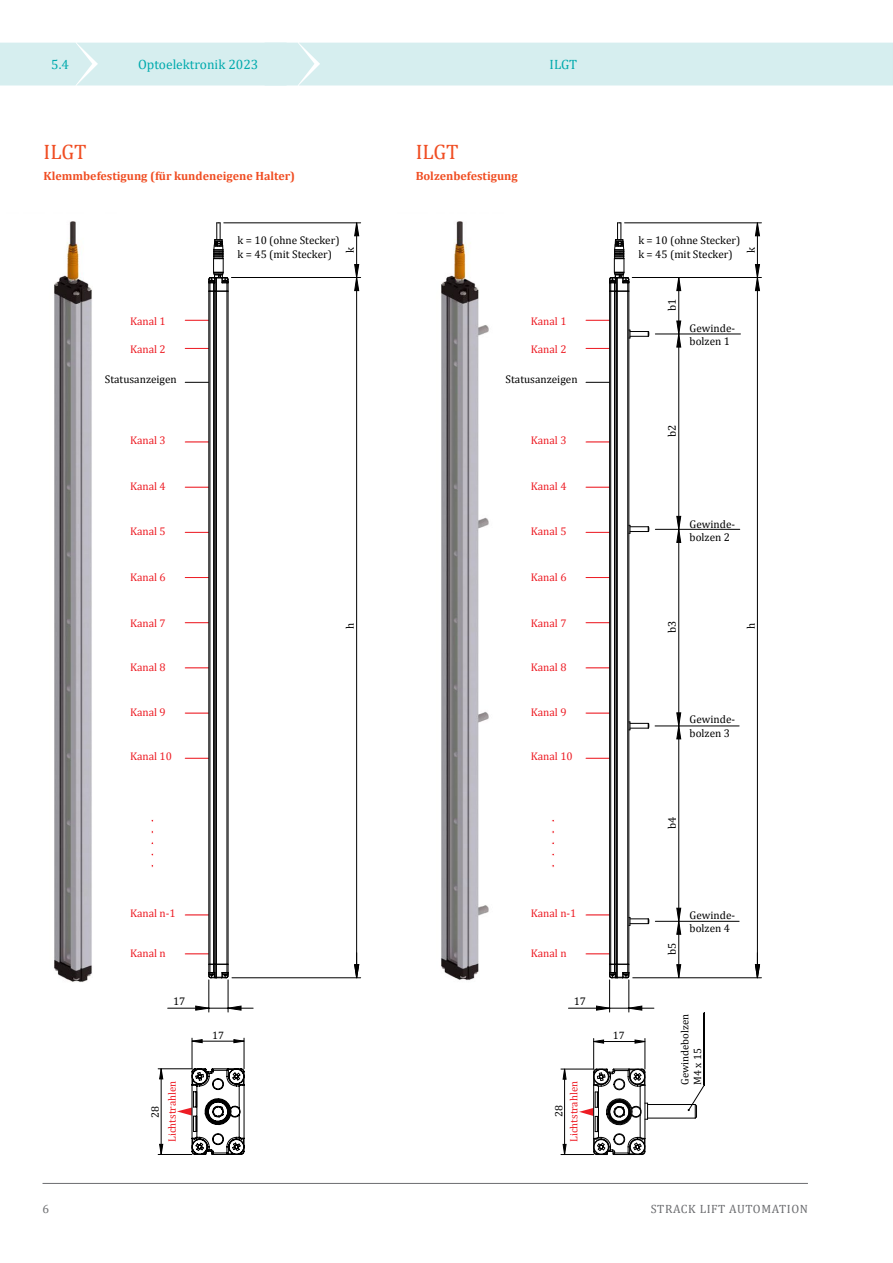
<style>
.page{position:relative;width:893px;height:1263px;background:#fff}
.page>*{position:absolute;margin:0;border:0;box-sizing:border-box;transform-origin:0 0}
.t1{font:21px "Cambria";letter-spacing:-.01em;color:#f04d22}
.t2{font:13.5px "Cambria";color:#00aaad}
.t3{font:700 12px "Cambria";color:#f04d22}
.t4{font:12px "Cambria";letter-spacing:.05em;color:#6c6d70}
.t5{font:11.1px/13.4px "Cambria";color:#000}
.t6{font:11.1px "Cambria";color:#ed1c24}
.t7{font:10.8px "Cambria";color:#ed1c24}
.t8{font:10.8px "Cambria";color:#000}
.t9{font:10.65px/12.8px "Cambria";color:#000}
.t10{font:10.65px "Cambria";color:#ed1c24}
</style>
<div class="page">
<svg style="left:586px;top:320px;width:23px;height:1px"></svg>
<svg style="left:586px;top:382px;width:23px;height:1px"></svg>
<svg style="left:586px;top:953px;width:23px;height:1px"></svg>
<svg style="left:586px;top:915px;width:23px;height:1px"></svg>
<svg style="left:586px;top:758px;width:23px;height:1px"></svg>
<svg style="left:586px;top:713px;width:23px;height:1px"></svg>
<svg style="left:586px;top:667px;width:23px;height:1px"></svg>
<svg style="left:586px;top:622px;width:23px;height:1px"></svg>
<svg style="left:586px;top:577px;width:23px;height:1px"></svg>
<svg style="left:586px;top:532px;width:23px;height:1px"></svg>
<svg style="left:586px;top:487px;width:23px;height:1px"></svg>
<svg style="left:586px;top:442px;width:23px;height:1px"></svg>
<svg style="left:586px;top:348px;width:23px;height:1px"></svg>
<hr style="left:609px;top:980px;width:1px;height:32px;background:#000">
<hr style="left:628px;top:980px;width:1px;height:32px;background:#000">
<hr style="left:568px;top:1008px;width:42px;height:1px;background:#000">
<hr style="left:625px;top:222px;width:136px;height:1px;background:#000">
<hr style="left:633px;top:977px;width:128px;height:1px;background:#000">
<hr style="left:632px;top:277px;width:129px;height:1px;background:#000">
<hr style="left:655px;top:921px;width:84px;height:1px;background:#000">
<hr style="left:655px;top:334px;width:85px;height:1px;background:#000">
<hr style="left:655px;top:529px;width:85px;height:1px;background:#000">
<hr style="left:655px;top:726px;width:84px;height:1px;background:#000">
<hr style="left:678px;top:921px;width:1px;height:57px;background:#000">
<svg style="left:596px;top:1005px;width:58px;height:6px"></svg>
<svg style="left:755px;top:222px;width:5px;height:756px"></svg>
<svg style="left:676px;top:964px;width:5px;height:14px"></svg>
<svg style="left:676px;top:278px;width:5px;height:657px"></svg>
<hr style="left:628px;top:291px;width:1px;height:673px;background:#000">
<hr style="left:609px;top:291px;width:1px;height:673px;background:#000">
<hr style="left:627px;top:291px;width:1px;height:673px;background:#000">
<hr style="left:617px;top:291px;width:1px;height:673px;background:#000">
<hr style="left:616px;top:291px;width:1px;height:673px;background:#000">
<hr style="left:610px;top:291px;width:1px;height:673px;background:#000">
<hr style="left:614px;top:291px;width:1px;height:673px;background:#000">
<svg style="left:609px;top:964px;width:21px;height:16px"></svg>
<svg style="left:609px;top:222px;width:21px;height:70px"></svg>
<svg style="left:629px;top:330px;width:20px;height:8px"></svg>
<svg style="left:629px;top:525px;width:20px;height:9px"></svg>
<svg style="left:629px;top:721px;width:20px;height:9px"></svg>
<svg style="left:629px;top:917px;width:20px;height:9px"></svg>
<img style="left:441px;top:221px;width:48px;height:759px">
<hr style="left:704px;top:1013px;width:1px;height:72px;background:#000">
<hr style="left:594px;top:1041px;width:51px;height:1px;background:#000">
<hr style="left:645px;top:1038px;width:1px;height:31px;background:#000">
<hr style="left:593px;top:1038px;width:1px;height:31px;background:#000">
<hr style="left:564px;top:1069px;width:1px;height:85px;background:#000">
<hr style="left:561px;top:1069px;width:33px;height:1px;background:#000">
<hr style="left:561px;top:1154px;width:33px;height:1px;background:#000">
<svg style="left:634px;top:1039px;width:12px;height:5px"></svg>
<svg style="left:593px;top:1039px;width:11px;height:5px"></svg>
<svg style="left:562px;top:1068px;width:5px;height:12px"></svg>
<svg style="left:562px;top:1144px;width:5px;height:10px"></svg>
<hr style="left:648px;top:1104px;width:47px;height:1px;background:#000">
<hr style="left:648px;top:1118px;width:47px;height:1px;background:#000">
<svg style="left:688px;top:1084px;width:17px;height:35px"></svg>
<svg style="left:579px;top:1067px;width:69px;height:88px"></svg>
<div style="left:0;top:43px;width:892px;height:42px;background:#d6eeef"></div>
<svg style="left:892px;top:43px;width:1px;height:42px"></svg>
<img style="left:54px;top:221px;width:38px;height:761px">
<hr style="left:192px;top:1041px;width:52px;height:1px;background:#000">
<hr style="left:192px;top:1038px;width:1px;height:31px;background:#000">
<hr style="left:244px;top:1038px;width:1px;height:31px;background:#000">
<hr style="left:161px;top:1069px;width:1px;height:85px;background:#000">
<hr style="left:158px;top:1068px;width:34px;height:1px;background:#000">
<hr style="left:158px;top:1154px;width:34px;height:1px;background:#000">
<svg style="left:191px;top:1039px;width:12px;height:4px"></svg>
<svg style="left:233px;top:1039px;width:12px;height:4px"></svg>
<svg style="left:159px;top:1068px;width:4px;height:11px"></svg>
<svg style="left:159px;top:1144px;width:4px;height:10px"></svg>
<svg style="left:177px;top:1068px;width:68px;height:87px"></svg>
<svg style="left:185px;top:320px;width:23px;height:1px"></svg>
<svg style="left:185px;top:382px;width:23px;height:1px"></svg>
<svg style="left:185px;top:953px;width:23px;height:1px"></svg>
<svg style="left:185px;top:915px;width:23px;height:1px"></svg>
<svg style="left:185px;top:758px;width:23px;height:1px"></svg>
<svg style="left:185px;top:713px;width:23px;height:1px"></svg>
<svg style="left:185px;top:667px;width:23px;height:1px"></svg>
<svg style="left:185px;top:622px;width:23px;height:1px"></svg>
<svg style="left:185px;top:577px;width:23px;height:1px"></svg>
<svg style="left:185px;top:532px;width:23px;height:1px"></svg>
<svg style="left:185px;top:487px;width:23px;height:1px"></svg>
<svg style="left:185px;top:442px;width:23px;height:1px"></svg>
<svg style="left:185px;top:348px;width:23px;height:1px"></svg>
<hr style="left:208px;top:980px;width:1px;height:32px;background:#000">
<hr style="left:228px;top:980px;width:1px;height:32px;background:#000">
<hr style="left:168px;top:1008px;width:41px;height:1px;background:#000">
<hr style="left:224px;top:222px;width:137px;height:1px;background:#000">
<hr style="left:232px;top:977px;width:129px;height:1px;background:#000">
<hr style="left:231px;top:277px;width:130px;height:1px;background:#000">
<svg style="left:195px;top:1005px;width:58px;height:6px"></svg>
<svg style="left:354px;top:222px;width:6px;height:756px"></svg>
<hr style="left:214px;top:291px;width:1px;height:673px;background:#000">
<hr style="left:215px;top:291px;width:1px;height:673px;background:#000">
<hr style="left:228px;top:291px;width:1px;height:673px;background:#000">
<hr style="left:208px;top:291px;width:1px;height:673px;background:#000">
<hr style="left:226px;top:291px;width:1px;height:673px;background:#000">
<hr style="left:216px;top:291px;width:1px;height:673px;background:#000">
<hr style="left:209px;top:291px;width:1px;height:673px;background:#000">
<hr style="left:213px;top:291px;width:1px;height:673px;background:#000">
<svg style="left:208px;top:964px;width:21px;height:16px"></svg>
<svg style="left:208px;top:222px;width:21px;height:70px"></svg>
<hr style="left:43px;top:1183px;width:765px;height:1px;background:#6c6d70">
<p class="t2" style="left:51px;top:57px;width:19px">5.4</p>
<p class="t2" style="left:138px;top:57px;width:122px">Optoelektronik 2023</p>
<p class="t2" style="left:550px;top:57px;width:29px">ILGT</p>
<h1 class="t1" style="left:44px;top:140px;width:44px">ILGT</h1>
<h1 class="t1" style="left:416px;top:140px;width:44px">ILGT</h1>
<p class="t3" style="left:44px;top:167px;width:253px">Klemmbefestigung (für kundeneigene Halter)</p>
<p class="t3" style="left:416px;top:167px;width:103px">Bolzenbefestigung</p>
<p class="t5" style="left:238px;top:234px;width:104px">k = 10 (ohne Stecker) k = 45 (mit Stecker)</p>
<p class="t5" style="left:343px;top:253px;width:7px;rotate:-90deg">k</p>
<p class="t5" style="left:638px;top:234px;width:104px">k = 10 (ohne Stecker) k = 45 (mit Stecker)</p>
<p class="t5" style="left:744px;top:253px;width:7px;rotate:-90deg">k</p>
<p class="t5" style="left:665px;top:311px;width:14px;rotate:-90deg">b1</p>
<p class="t6" style="left:130px;top:315px;width:37px">Kanal 1</p>
<p class="t6" style="left:130px;top:343px;width:37px">Kanal 2</p>
<p class="t6" style="left:531px;top:315px;width:37px">Kanal 1</p>
<p class="t6" style="left:531px;top:343px;width:37px">Kanal 2</p>
<p class="t5" style="left:690px;top:321px;width:47px">Gewinde&shy;bolzen 1</p>
<p class="t5" style="left:105px;top:373px;width:73px">Statusanzeigen</p>
<p class="t5" style="left:506px;top:373px;width:73px">Statusanzeigen</p>
<p class="t6" style="left:130px;top:433px;width:37px">Kanal 3</p>
<p class="t6" style="left:531px;top:433px;width:37px">Kanal 3</p>
<p class="t5" style="left:665px;top:437px;width:14px;rotate:-90deg">b2</p>
<p class="t6" style="left:130px;top:480px;width:37px">Kanal 4</p>
<p class="t6" style="left:531px;top:480px;width:37px">Kanal 4</p>
<p class="t6" style="left:130px;top:525px;width:37px">Kanal 5</p>
<p class="t6" style="left:531px;top:525px;width:37px">Kanal 5</p>
<p class="t5" style="left:690px;top:517px;width:47px">Gewinde&shy;bolzen 2</p>
<p class="t6" style="left:130px;top:570px;width:37px">Kanal 6</p>
<p class="t6" style="left:531px;top:570px;width:37px">Kanal 6</p>
<p class="t6" style="left:130px;top:617px;width:37px">Kanal 7</p>
<p class="t5" style="left:343px;top:629px;width:8px;rotate:-90deg">h</p>
<p class="t6" style="left:531px;top:617px;width:37px">Kanal 7</p>
<p class="t5" style="left:665px;top:633px;width:14px;rotate:-90deg">b3</p>
<p class="t5" style="left:744px;top:629px;width:8px;rotate:-90deg">h</p>
<p class="t6" style="left:130px;top:661px;width:37px">Kanal 8</p>
<p class="t6" style="left:531px;top:661px;width:37px">Kanal 8</p>
<p class="t6" style="left:130px;top:706px;width:37px">Kanal 9</p>
<p class="t6" style="left:130px;top:749px;width:43px">Kanal 10</p>
<p class="t6" style="left:531px;top:706px;width:37px">Kanal 9</p>
<p class="t6" style="left:531px;top:749px;width:43px">Kanal 10</p>
<p class="t5" style="left:690px;top:713px;width:47px">Gewinde&shy;bolzen 3</p>
<p class="t5" style="left:665px;top:829px;width:14px;rotate:-90deg">b4</p>
<p class="t6" style="left:130px;top:907px;width:47px">Kanal n-1</p>
<p class="t6" style="left:130px;top:947px;width:37px">Kanal n</p>
<p class="t6" style="left:531px;top:907px;width:47px">Kanal n-1</p>
<p class="t6" style="left:531px;top:947px;width:37px">Kanal n</p>
<p class="t5" style="left:665px;top:954px;width:14px;rotate:-90deg">b5</p>
<p class="t5" style="left:690px;top:908px;width:47px">Gewinde&shy;bolzen 4</p>
<p class="t5" style="left:173px;top:995px;width:14px">17</p>
<p class="t5" style="left:574px;top:995px;width:14px">17</p>
<p class="t8" style="left:149px;top:1118px;width:13px;rotate:-90deg">28</p>
<p class="t7" style="left:166px;top:1142px;width:63px;rotate:-90deg">Lichtstrahlen</p>
<p class="t8" style="left:212px;top:1029px;width:13px">17</p>
<p class="t10" style="left:568px;top:1142px;width:62px;rotate:-90deg">Lichtstrahlen</p>
<p class="t9" style="left:552px;top:1117px;width:13px;rotate:-90deg">28</p>
<p class="t8" style="left:613px;top:1029px;width:13px">17</p>
<p class="t9" style="left:678px;top:1085px;width:73px;rotate:-90deg">Gewindebolzen<br>M4 x 15</p>
<p class="t4" style="left:43px;top:1202px;width:8px">6</p>
<p class="t4" style="left:651px;top:1202px;width:159px">STRACK LIFT AUTOMATION</p>
</div>
